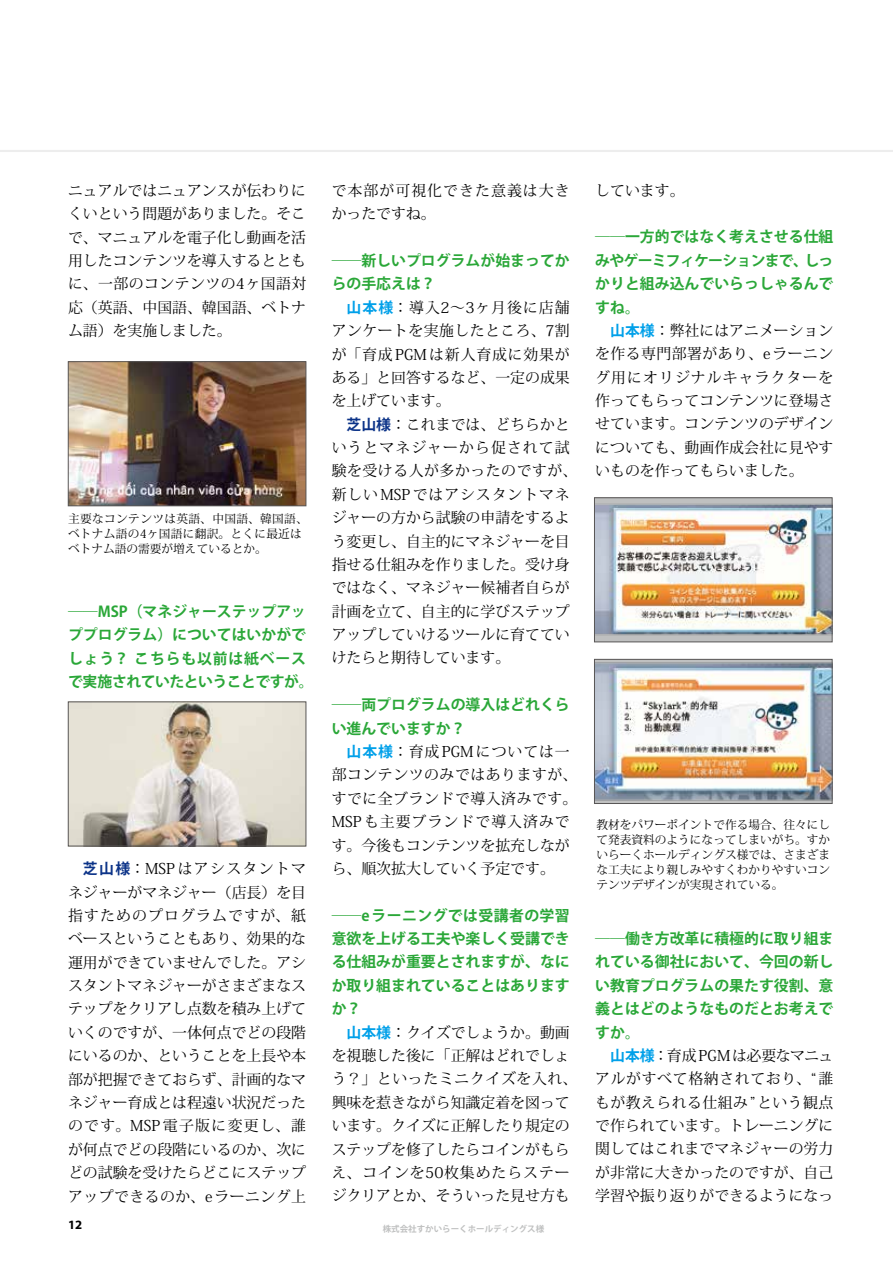
<style>
.page{position:relative;width:893px;height:1263px;background:#fff}
.page>*{position:absolute;margin:0;border:0;box-sizing:border-box;transform-origin:0 0}
.t1{font:14.85px/23.4px "Koz Min Pr 6 N";color:#000;text-align:justify}
.t2{font:700 14.85px/23.4px "Koz Go Pr 6 N";color:#2aa738}
.t3{font:14.85px/23.4px "Koz Min Pr 6 N";letter-spacing:.035em;color:#000}
.t4{font:14.85px/23.4px "Koz Min Pr 6 N";letter-spacing:.07em;color:#000}
.t5{font:700 12.75px "Myriad Pro";color:#000}
.t6{font:11.7px/14.9px "Koz Min Pr 6 N";color:#000;text-align:justify}
.t7{font:11.7px/14.9px "Koz Min Pr 6 N";letter-spacing:.025em;color:#000}
.t8{font:700 8.55px "Koz Go Pr 6 N";color:#bfc0c0}
.s1{font-family:"Koz Go Pr 6 N";font-weight:700;color:#0c3388}
.s2{font-family:"Koz Go Pr 6 N";font-weight:700;color:#00a0e9}
</style>
<div class="page">
<hr style="left:0;top:150px;width:893px;height:2px;background:#ededed">
<img style="left:70px;top:704px;width:234px;height:140px">
<div style="left:68px;top:702px;width:238px;height:144px;border:1px solid #595757"></div>
<img style="left:70px;top:363px;width:234px;height:141px">
<div style="left:68px;top:361px;width:238px;height:145px;border:1px solid #595757"></div>
<img style="left:596px;top:661px;width:234px;height:141px">
<div style="left:594px;top:659px;width:238px;height:145px;border:1px solid #595757"></div>
<img style="left:596px;top:499px;width:234px;height:141px">
<div style="left:594px;top:497px;width:238px;height:145px;border:1px solid #595757"></div>
<p class="t1" style="left:68px;top:179px;width:240px">ニュアルではニュアンスが伝わりにくいという問題がありました。そこで、マニュアルを電子化し動画を活用したコンテンツを導入するとともに、一部のコンテンツの4ヶ国語対応（英語、中国語、韓国語、ベトナム語）を実施しました。</p>
<p class="t7" style="left:68px;top:512px;width:241px">主要なコンテンツは英語、中国語、韓国語、ベトナム語の4ヶ国語に翻訳。とくに最近はベトナム語の需要が増えているとか。</p>
<p class="t2" style="left:68px;top:600px;width:247px">――MSP（マネジャーステップアッププログラム）についてはいかがでしょう？ こちらも以前は紙ベースで実施されていたということですが。</p>
<p class="t1" style="left:68px;top:857px;width:240px;text-indent:15px"><span class="s1">芝山様</span>：MSPはアシスタントマネジャーがマネジャー（店長）を目指すためのプログラムですが、紙ベースということもあり、効果的な運用ができていませんでした。アシスタントマネジャーがさまざまなステップをクリアし点数を積み上げていくのですが、一体何点でどの段階にいるのか、ということを上長や本部が把握できておらず、計画的なマネジャー育成とは程遠い状況だったのです。MSP電子版に変更し、誰が何点でどの段階にいるのか、次にどの試験を受けたらどこにステップアップできるのか、eラーニング上</p>
<p class="t5" style="left:68px;top:1216px;width:16px">12</p>
<p class="t4" style="left:332px;top:179px;width:240px">で本部が可視化できた意義は大きかったですね。</p>
<p class="t2" style="left:332px;top:249px;width:240px">――新しいプログラムが始まってからの手応えは？</p>
<p class="t1" style="left:332px;top:296px;width:240px;text-indent:15px"><span class="s2">山本様</span>：導入2～3ヶ月後に店舗アンケートを実施したところ、7割が「育成PGMは新人育成に効果がある」と回答するなど、一定の成果を上げています。</p>
<p class="t1" style="left:332px;top:413px;width:247px;text-align:left;text-indent:15px"><span class="s1">芝山様</span>：これまでは、どちらかというとマネジャーから促されて試験を受ける人が多かったのですが、新しいMSPではアシスタントマネジャーの方から試験の申請をするよう変更し、自主的にマネジャーを目指せる仕組みを作りました。受け身ではなく、マネジャー候補者自らが計画を立て、自主的に学びステップアップしていけるツールに育てていけたらと期待しています。</p>
<p class="t2" style="left:332px;top:693px;width:240px">――両プログラムの導入はどれくらい進んでいますか？</p>
<p class="t3" style="left:332px;top:740px;width:247px;text-indent:15px"><span class="s2">山本様</span>：育成PGMについては一部コンテンツのみではありますが、すでに全ブランドで導入済みです。<br>MSPも主要ブランドで導入済みです。今後もコンテンツを拡充しながら、順次拡大していく予定です。</p>
<p class="t2" style="left:332px;top:904px;width:240px;text-align:justify">――eラーニングでは受講者の学習意欲を上げる工夫や楽しく受講できる仕組みが重要とされますが、なにか取り組まれていることはありますか？</p>
<p class="t1" style="left:332px;top:1021px;width:247px;text-align:center"><span class="s2">山本様</span>：クイズでしょうか。動画<br>を視聴した後に「正解はどれでしょう？」といったミニクイズを入れ、興味を惹きながら知識定着を図っています。クイズに正解したり規定のステップを修了したらコインがもらえ、コインを50枚集めたらステージクリアとか、そういった見せ方も</p>
<p class="t8" style="left:383px;top:1224px;width:163px">株式会社すかいらーくホールディングス様</p>
<p class="t1" style="left:595px;top:179px;width:91px">しています。</p>
<p class="t2" style="left:595px;top:226px;width:240px;text-align:justify">――一方的ではなく考えさせる仕組みやゲーミフィケーションまで、しっかりと組み込んでいらっしゃるんですね。</p>
<p class="t1" style="left:595px;top:319px;width:240px;text-indent:15px"><span class="s2">山本様</span>：弊社にはアニメーションを作る専門部署があり、eラーニング用にオリジナルキャラクターを作ってもらってコンテンツに登場させています。コンテンツのデザインについても、動画作成会社に見やすいものを作ってもらいました。</p>
<p class="t6" style="left:596px;top:818px;width:235px">教材をパワーポイントで作る場合、往々にして発表資料のようになってしまいがち。すかいらーくホールディングス様では、さまざまな工夫により親しみやすくわかりやすいコンテンツデザインが実現されている。</p>
<p class="t2" style="left:595px;top:927px;width:240px;text-align:justify">――働き方改革に積極的に取り組まれている御社において、今回の新しい教育プログラムの果たす役割、意義とはどのようなものだとお考えですか。</p>
<p class="t1" style="left:595px;top:1044px;width:240px;text-indent:15px"><span class="s2">山本様</span>：育成PGMは必要なマニュアルがすべて格納されており、“誰もが教えられる仕組み”という観点で作られています。トレーニングに関してはこれまでマネジャーの労力が非常に大きかったのですが、自己学習や振り返りができるようになっ</p>
</div>
